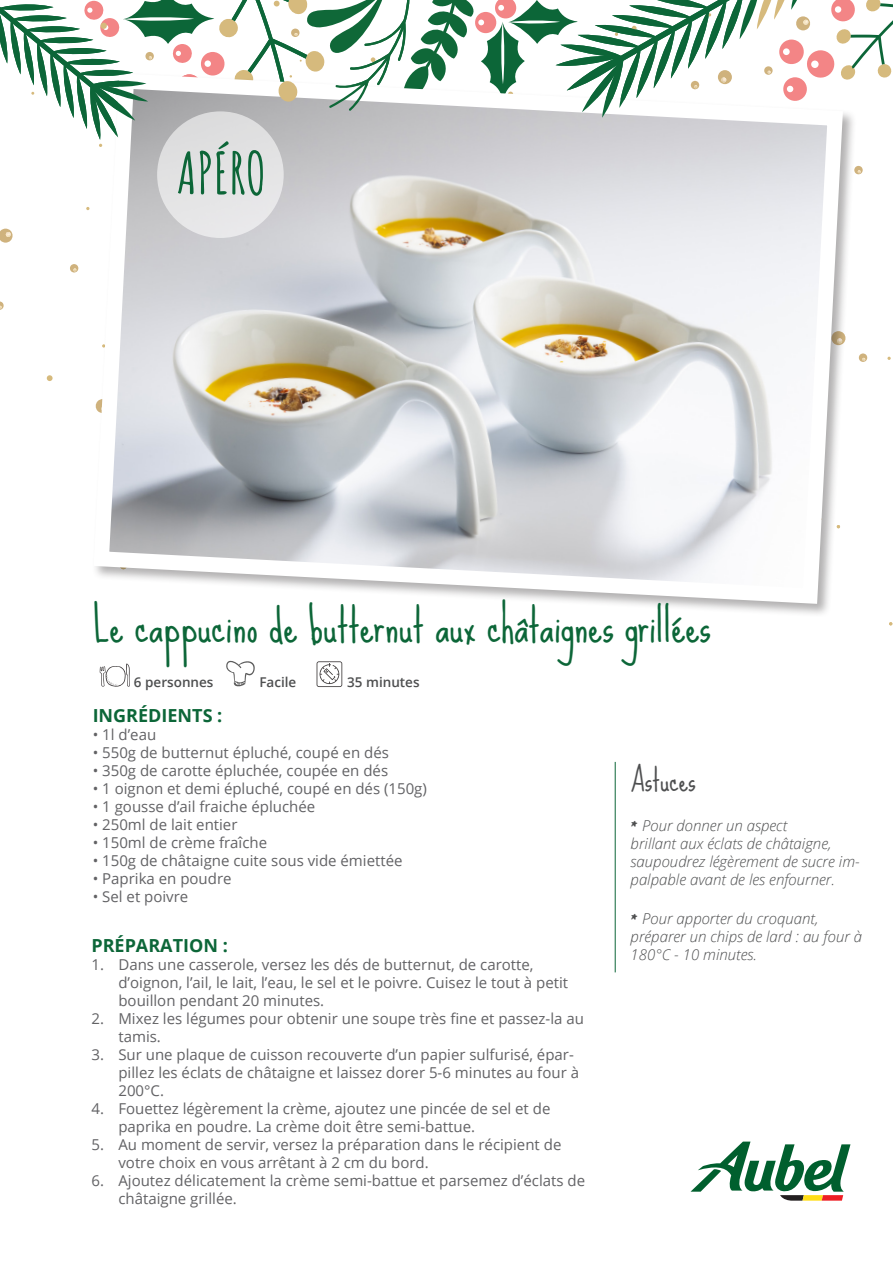
<style>
.page{position:relative;width:893px;height:1263px;background:#fff}
.page>*{position:absolute;margin:0;border:0;box-sizing:border-box;transform-origin:0 0}
.t1{font:700 57px "Amatic SC";color:#0c6638}
.t2{font:45px "Sue Ellen Francisco";color:#0c6638}
.t3{font:30px "Sue Ellen Francisco";color:#4e4f50}
.t4{font:700 18px "Open Sans";color:#0c6638}
.t5{font:15px/18px "Open Sans";color:#626265}
.t6{font:italic 300 15px/18px "Open Sans";color:#4e4f50}
.t7{font:600 13.5px "Open Sans";color:#4e4f50}
.s1{font-family:"Sue Ellen Francisco";font-weight:400;font-style:normal;font-size:18px}
</style>
<div class="page">
<svg style="left:0;top:229px;width:13px;height:14px"></svg>
<svg style="left:858px;top:353px;width:10px;height:9px"></svg>
<svg style="left:856px;top:166px;width:7px;height:8px"></svg>
<svg style="left:70px;top:264px;width:9px;height:8px"></svg>
<svg style="left:0;top:301px;width:4px;height:9px"></svg>
<svg style="left:887px;top:357px;width:4px;height:3px"></svg>
<svg style="left:47px;top:375px;width:6px;height:6px"></svg>
<svg style="left:86px;top:154px;width:765px;height:458px"></svg>
<svg style="left:0;top:0;width:893px;height:154px"></svg>
<div style="left:157px;top:111px;width:127px;height:127px;background:#e3e3e4;border-radius:50%"></div>
<hr style="left:615px;top:762px;width:1px;height:210px;background:#0c6638">
<svg style="left:100px;top:663px;width:30px;height:24px"></svg>
<svg style="left:226px;top:661px;width:29px;height:25px"></svg>
<svg style="left:317px;top:661px;width:25px;height:26px"></svg>
<svg style="left:690px;top:1141px;width:160px;height:59px"></svg>
<p class="t1" style="left:177px;top:129px;width:90px">APÉRO</p>
<p class="t2" style="left:94px;top:600px;width:619px">Le cappucino de butternut aux châtaignes grillées</p>
<p class="t7" style="left:134px;top:673px;width:81px">6 personnes</p>
<p class="t7" style="left:259px;top:673px;width:39px">Facile</p>
<p class="t7" style="left:347px;top:673px;width:74px">35 minutes</p>
<p class="t4" style="left:93px;top:702px;width:131px">INGRÉDIENTS :</p>
<p class="t5" style="left:93px;top:725px;width:65px">• 1l d’eau</p>
<p class="t5" style="left:93px;top:743px;width:298px">• 550g de butternut épluché, coupé en dés</p>
<p class="t5" style="left:93px;top:761px;width:297px">• 350g de carotte épluchée, coupée en dés</p>
<p class="t5" style="left:93px;top:779px;width:336px">• 1 oignon et demi épluché, coupé en dés (150g)</p>
<p class="t5" style="left:93px;top:797px;width:224px">• 1 gousse d’ail fraiche épluchée</p>
<p class="t5" style="left:93px;top:815px;width:146px">• 250ml de lait entier</p>
<p class="t5" style="left:93px;top:833px;width:176px">• 150ml de crème fraîche</p>
<p class="t5" style="left:93px;top:851px;width:311px">• 150g de châtaigne cuite sous vide émiettée</p>
<p class="t5" style="left:93px;top:869px;width:140px">• Paprika en poudre</p>
<p class="t5" style="left:93px;top:887px;width:97px">• Sel et poivre</p>
<p class="t4" style="left:91px;top:932px;width:138px">PRÉPARATION :</p>
<p class="t5" style="left:118px;top:955px;width:451px;text-indent:-27px">1. Dans une casserole, versez les dés de butternut, de carotte, d’oignon, l’ail, le lait, l’eau, le sel et le poivre. Cuisez le tout à petit bouillon pendant 20 minutes.</p>
<p class="t5" style="left:118px;top:1009px;width:467px;text-indent:-27px">2. Mixez les légumes pour obtenir une soupe très fine et passez-la au tamis.</p>
<p class="t5" style="left:118px;top:1045px;width:462px;text-indent:-27px">3. Sur une plaque de cuisson recouverte d’un papier sulfurisé, épar&shy;pillez les éclats de châtaigne et laissez dorer 5-6 minutes au four à<br>200°C.</p>
<p class="t5" style="left:118px;top:1099px;width:433px;text-indent:-27px">4. Fouettez légèrement la crème, ajoutez une pincée de sel et de paprika en poudre. La crème doit être semi-battue.</p>
<p class="t5" style="left:118px;top:1135px;width:444px;text-indent:-27px">5. Au moment de servir, versez la préparation dans le récipient de votre choix en vous arrêtant à 2 cm du bord.</p>
<p class="t5" style="left:118px;top:1171px;width:468px;text-indent:-27px">6. Ajoutez délicatement la crème semi-battue et parsemez d’éclats de châtaigne grillée.</p>
<p class="t3" style="left:631px;top:763px;width:67px">Astuces</p>
<p class="t6" style="left:631px;top:816px;width:158px"><span class="s1">*</span> Pour donner un aspect</p>
<p class="t6" style="left:631px;top:834px;width:231px">brillant aux éclats de châtaigne, saupoudrez légèrement de sucre im&shy;palpable avant de les enfourner.</p>
<p class="t6" style="left:631px;top:909px;width:233px"><span class="s1">*</span> Pour apporter du croquant, préparer un chips de lard : au four à<br>180°C - 10 minutes.</p>
</div>
